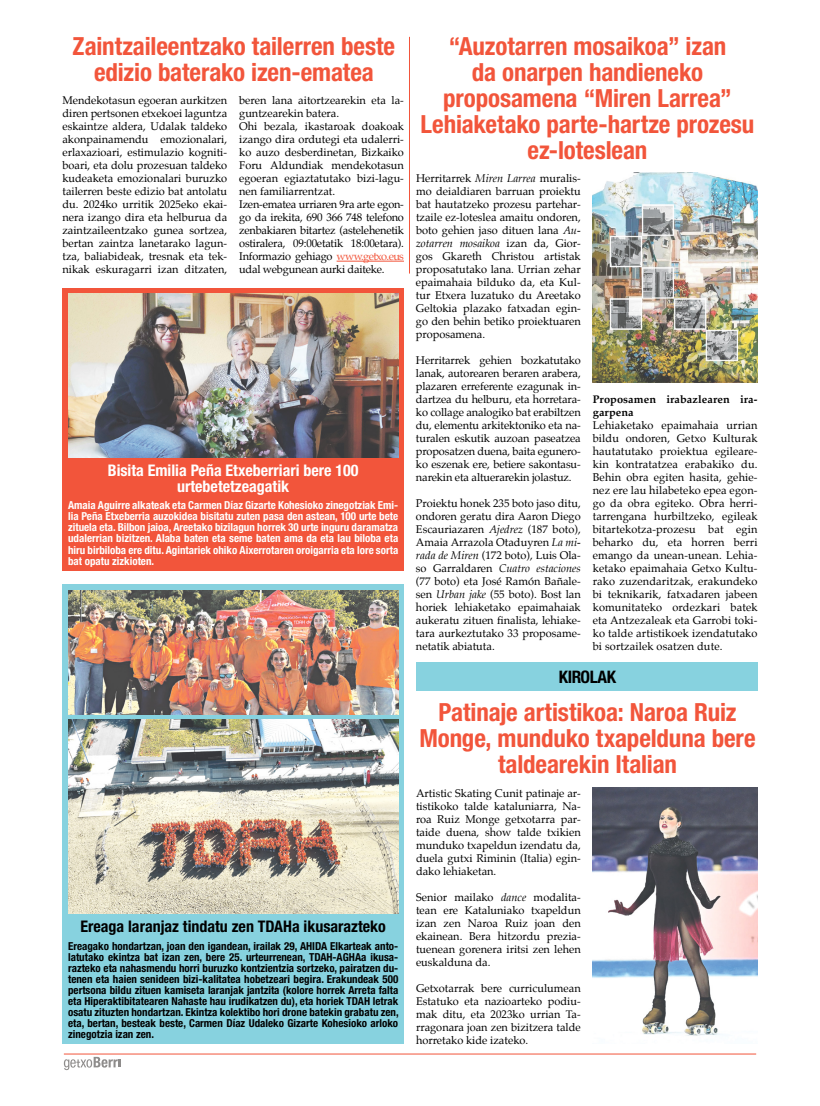
<style>
.page{position:relative;width:820px;height:1106px;background:#fff}
.page>*{position:absolute;margin:0;border:0;box-sizing:border-box;transform-origin:0 0}
.t1{font:700 condensed 25px/26px "Helvetica Neue LT Std";letter-spacing:-.005em;color:#f2553b;text-align:center}
.t2{font:700 condensed 17.3px "Helvetica Neue LT Std";letter-spacing:-.025em;color:#000}
.t3{font:700 condensed 16px/16px "Helvetica Neue LT Std";color:#fff;text-align:center}
.t4{font:700 condensed 16px "Helvetica Neue LT Std";color:#000}
.t5{font:11px/13px "Palatino";color:#000;text-align:justify}
.t6{font:700 condensed 11px/11px "Helvetica Neue LT Std";color:#000;text-align:justify}
.t7{font:700 condensed 11px/11px "Helvetica Neue LT Std";color:#fff;text-align:justify}
.t8{font:700 11px/13px "Palatino";letter-spacing:.01em;color:#000}
.s1{color:#f2553b}
.s2{font-style:italic}
</style>
<div class="page">
<svg style="left:64px;top:1056px;width:56px;height:14px"></svg>
<hr style="left:64px;top:1053px;width:691px;height:1px;background:#f2553b">
<img style="left:592px;top:173px;width:165px;height:210px">
<hr style="left:336px;top:261px;width:68px;height:1px;background:#f2553b">
<div style="left:62px;top:288px;width:342px;height:282px;background:#f2553b"></div>
<img style="left:68px;top:294px;width:330px;height:163px">
<div style="left:62px;top:584px;width:342px;height:459px;background:#87d2df"></div>
<img style="left:68px;top:719px;width:330px;height:194px">
<img style="left:592px;top:787px;width:165px;height:249px">
<div style="left:416px;top:662px;width:341px;height:29px;background:#87d2df"></div>
<hr style="left:409px;top:37px;width:1px;height:236px;background:#f2553b">
<img style="left:68px;top:590px;width:330px;height:124px">
<h1 class="t1" style="left:73px;top:32px;width:324px">Zaintzaileentzako tailerren beste edizio baterako izen-ematea</h1>
<h1 class="t1" style="left:420px;top:32px;width:335px">“Auzotarren mosaikoa” izan<br>da onarpen handieneko proposamena “Miren Larrea”<br>Lehiaketako parte-hartze prozesu ez-loteslean</h1>
<p class="t5" style="left:62px;top:94px;width:166px">Mendekotasun egoeran aurkitzen diren pertsonen etxekoei laguntza eskaintze aldera, Udalak taldeko akonpainamendu emozionalari, erlaxazioari, estimulazio kogniti&shy;boari, eta dolu prozesuan taldeko kudeaketa emozionalari buruzko tailerren beste edizio bat antolatu du. 2024ko urritik 2025eko ekai&shy;nera izango dira eta helburua da zaintzaileentzako gunea sortzea, bertan zaintza lanetarako lagun&shy;tza, baliabideak, tresnak eta tek&shy;nikak eskuragarri izan ditzaten,</p>
<p class="t5" style="left:239px;top:94px;width:166px;text-align:left">beren lana aitortzearekin eta la&shy;guntzearekin batera.<br>Ohi bezala, ikastaroak doakoak izango dira ordutegi eta udalerri&shy;ko auzo desberdinetan, Bizkaiko<br>Foru Aldundiak mendekotasun egoeran egiaztatutako bizi-lagu&shy;nen familiarrentzat.<br>Izen-ematea urriaren 9ra arte egon&shy;go da irekita, 690 366 748 telefono zenbakiaren bitartez (astelehenetik ostiralera, 09:00etatik 18:00etara).<br>Informazio gehiago <span class="s1">www.getxo.eus </span>udal webgunean aurki daiteke.</p>
<p class="t5" style="left:416px;top:172px;width:166px">Herritarrek <span class="s2">Miren Larrea</span> muralis&shy;mo deialdiaren barruan proiektu bat hautatzeko prozesu partehar&shy;tzaile ez-loteslea amaitu ondoren, boto gehien jaso dituen lana <span class="s2">Au&shy;zotarren mosaikoa</span> izan da, Gior&shy;gos Gkareth Christou artistak proposatutako lana. Urrian zehar epaimahaia bilduko da, eta Kul&shy;tur Etxera luzatuko du Areetako Geltokia plazako fatxadan egin&shy;go den behin betiko proiektuaren proposamena.</p>
<p class="t5" style="left:416px;top:354px;width:166px">Herritarrek gehien bozkatutako lanak, autorearen beraren arabera, plazaren erreferente ezagunak in&shy;dartzea du helburu, eta horretara&shy;ko collage analogiko bat erabiltzen du, elementu arkitektoniko eta na&shy;turalen eskutik auzoan paseatzea proposatzen duena, baita egunero&shy;ko eszenak ere, betiere sakontasu&shy;narekin eta altuerarekin jolastuz.</p>
<p class="t5" style="left:416px;top:497px;width:166px">Proiektu honek 235 boto jaso ditu, ondoren geratu dira Aaron Diego Escauriazaren <span class="s2">Ajedrez</span> (187 boto), Amaia Arrazola Otaduyren <span class="s2">La mi&shy;rada de Miren</span> (172 boto), Luis Ola&shy;so Garraldaren <span class="s2">Cuatro estaciones </span>(77 boto) eta José Ramón Bañale&shy;sen <span class="s2">Urban jake</span> (55 boto). Bost lan horiek lehiaketako epaimahaiak aukeratu zituen finalista, lehiake&shy;tara aurkeztutako 33 proposame&shy;netatik abiatuta.</p>
<p class="t8" style="left:592px;top:392px;width:166px">Proposamen irabazlearen ira&shy;garpena</p>
<p class="t5" style="left:592px;top:419px;width:166px">Lehiaketako epaimahaia urrian bildu ondoren, Getxo Kulturak hautatutako proiektua egileare&shy;kin kontratatzea erabakiko du.<br>Behin obra egiten hasita, gehie&shy;nez ere lau hilabeteko epea egon&shy;go da obra egiteko. Obra herri&shy;tarrengana hurbiltzeko, egileak bitartekotza-prozesu bat egin beharko du, eta horren berri emango da unean-unean. Lehia&shy;ketako epaimahaia Getxo Kultu&shy;rako zuzendaritzak, erakundeko bi teknikarik, fatxadaren jabeen komunitateko ordezkari batek eta Antzezaleak eta Garrobi toki&shy;ko talde artistikoek izendatutako bi sortzailek osatzen dute.</p>
<h3 class="t3" style="left:108px;top:462px;width:252px">Bisita Emilia Peña Etxeberriari bere 100 urtebetetzeagatik</h3>
<p class="t7" style="left:68px;top:500px;width:331px">Amaia Aguirre alkateak eta Carmen Díaz Gizarte Kohesioko zinegotziak Emi&shy;lia Peña Etxeberria auzokidea bisitatu zuten pasa den astean, 100 urte bete zituela eta. Bilbon jaioa, Areetako bizilagun horrek 30 urte inguru daramatza udalerrian bizitzen. Alaba baten eta seme baten ama da eta lau biloba eta hiru birbiloba ere ditu. Agintariek ohiko Aixerrotaren oroigarria eta lore sorta bat opatu zizkioten.</p>
<h2 class="t2" style="left:558px;top:666px;width:59px">KIROLAK</h2>
<h3 class="t4" style="left:80px;top:916px;width:307px">Ereaga laranjaz tindatu zen TDAHa ikusarazteko</h3>
<p class="t6" style="left:68px;top:940px;width:332px">Ereagako hondartzan, joan den igandean, irailak 29, AHIDA Elkarteak anto&shy;latutako ekintza bat izan zen, bere 25. urteurrenean, TDAH-AGHAa ikusa&shy;razteko eta nahasmendu horri buruzko kontzientzia sortzeko, pairatzen du&shy;tenen eta haien senideen bizi-kalitatea hobetzeari begira. Erakundeak 500 pertsona bildu zituen kamiseta laranjak jantzita (kolore horrek Arreta falta eta Hiperaktibitatearen Nahaste hau irudikatzen du), eta horiek TDAH letrak osatu zituzten hondartzan. Ekintza kolektibo hori drone batekin grabatu zen, eta, bertan, besteak beste, Carmen Díaz Udaleko Gizarte Kohesioko arloko zinegotzia izan zen.</p>
<h1 class="t1" style="left:419px;top:699px;width:337px">Patinaje artistikoa: Naroa Ruiz<br>Monge, munduko txapelduna bere taldearekin Italian</h1>
<p class="t5" style="left:416px;top:786px;width:166px">Artistic Skating Cunit patinaje ar&shy;tistikoko talde kataluniarra, Na&shy;roa Ruiz Monge getxotarra par&shy;taide duena, show talde txikien munduko txapeldun izendatu da, duela gutxi Riminin (Italia) egin&shy;dako lehiaketan.</p>
<p class="t5" style="left:416px;top:890px;width:166px">Senior mailako <span class="s2">dance</span> modalita&shy;tean ere Kataluniako txapeldun izan zen Naroa Ruiz joan den ekainean. Bera hitzordu prezia&shy;tuenean gorenera iritsi zen lehen euskalduna da.</p>
<p class="t5" style="left:416px;top:981px;width:166px">Getxotarrak bere curriculumean Estatuko eta nazioarteko podiu&shy;mak ditu, eta 2023ko urrian Ta&shy;rragonara joan zen bizitzera talde horretako kide izateko.</p>
</div>
